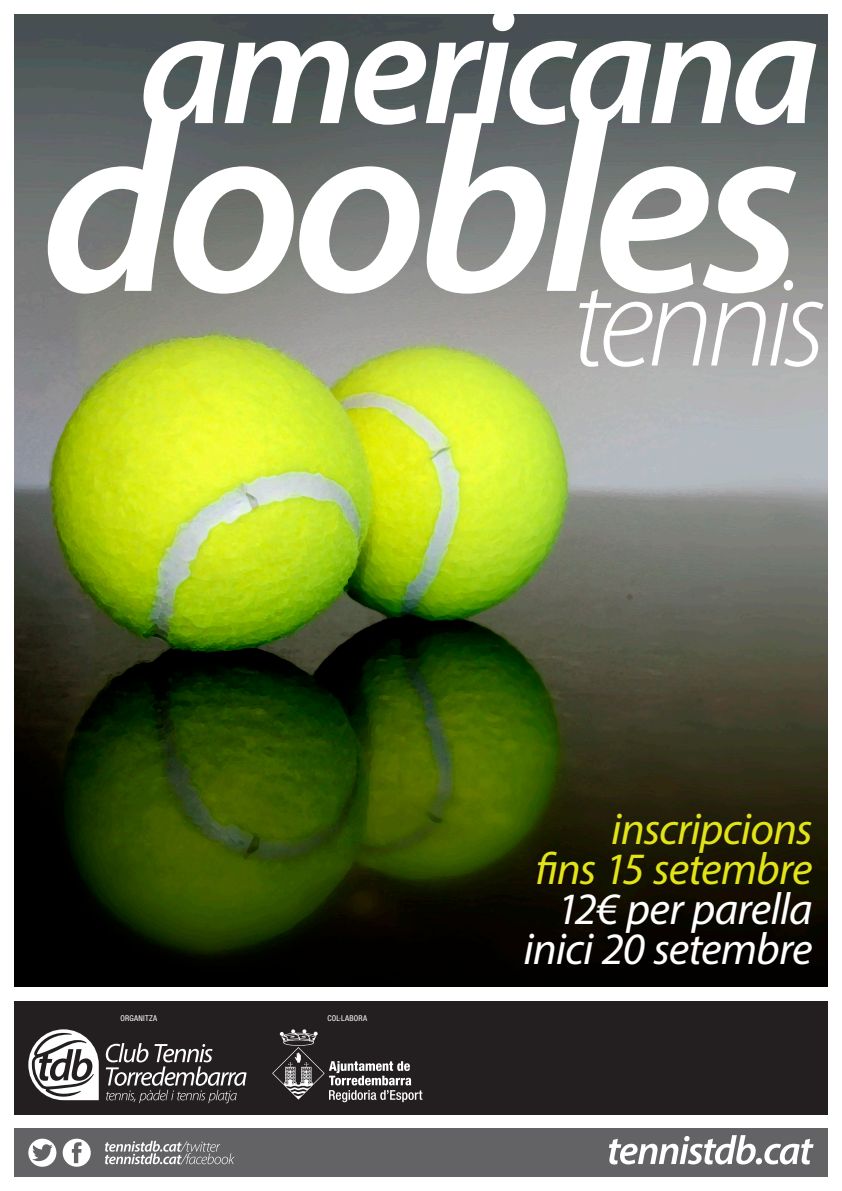
<style>
.page{position:relative;width:842px;height:1191px;background:#fff}
.page>*{position:absolute;margin:0;border:0;box-sizing:border-box;transform-origin:0 0}
.t1{font:italic 600 250px "Myriad Pro";letter-spacing:-.045em;color:#fff}
.t2{font:italic 600 165px "Myriad Pro";letter-spacing:-.045em;color:#fff}
.t3{font:italic 45px/40px "Myriad Pro";letter-spacing:-.02em;color:#fff;text-align:right}
.t4{font:italic 45px/40px "Myriad Pro";letter-spacing:-.025em;color:#e2e318;text-align:right}
.t5{font:condensed 8px "Helvetica Neue LT Pro";letter-spacing:.03em;color:#fff}
</style>
<div class="page">
<img style="left:14px;top:14px;width:814px;height:972px">
<div style="left:14px;top:1001px;width:814px;height:113px;background:#231f20"></div>
<svg style="left:106px;top:1043px;width:141px;height:60px"></svg>
<svg style="left:28px;top:1029px;width:71px;height:71px"></svg>
<svg style="left:272px;top:1029px;width:150px;height:73px"></svg>
<div style="left:14px;top:1128px;width:814px;height:48px;background:#636366"></div>
<svg style="left:105px;top:1140px;width:130px;height:24px"></svg>
<svg style="left:63px;top:1138px;width:28px;height:28px"></svg>
<svg style="left:28px;top:1138px;width:28px;height:28px"></svg>
<svg style="left:609px;top:1135px;width:205px;height:29px"></svg>
<h2 class="t2" style="left:139px;top:-37px;width:682px">americana</h2>
<h1 class="t1" style="left:41px;top:48px;width:788px">doobles<sub>tennis</sub></h1>
<p class="t5" style="left:121px;top:1013px;width:38px">ORGANITZA</p>
<p class="t5" style="left:327px;top:1013px;width:41px">COL·LABORA</p>
<p class="t4" style="left:535px;top:808px;width:279px">inscripcions<br>fins 15 setembre</p>
<p class="t3" style="left:523px;top:888px;width:291px">12€ per parella inici 20 setembre</p>
</div>
